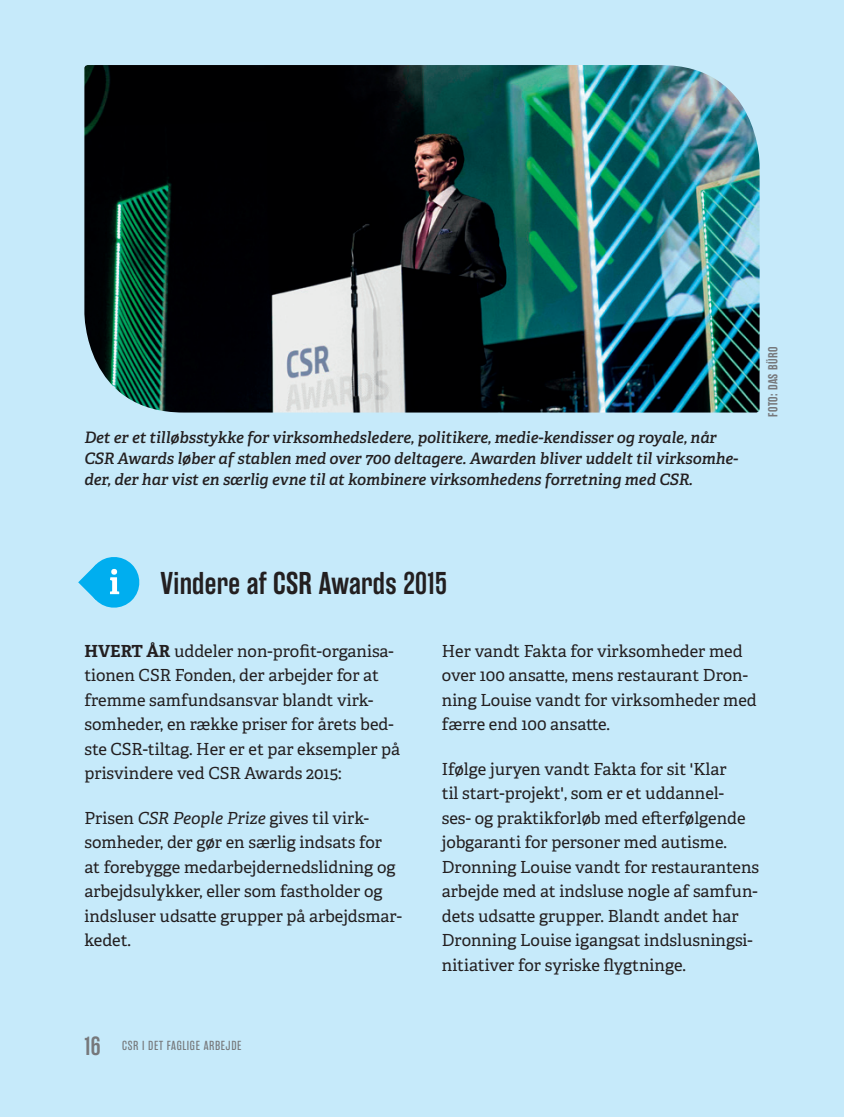
<style>
.page{position:relative;width:844px;height:1117px;background:#fff}
.page>*{position:absolute;margin:0;border:0;box-sizing:border-box;transform-origin:0 0}
.t1{font:600 31.5px "Rama Gothic E";letter-spacing:.01em;color:#231f20}
.t2{font:16.62px/24.5px "Adelle";color:#231f20}
.t3{font:italic 600 15.75px/21px "Adelle";color:#231f20}
.t4{font:13.12px "Rama Gothic E";letter-spacing:.05em;color:#76787b}
.t5{font:600 13.12px "Rama Gothic E";letter-spacing:.03em;color:#76787b}
.s1{font-weight:700}
.s2{font-style:italic}
.s3{font-weight:600;font-size:26.25px}
</style>
<div class="page">
<div style="left:0;top:0;width:843px;height:1116px;background:#c6eafa"></div>
<img style="left:84px;top:65px;width:675px;height:347px">
<svg style="left:78px;top:557px;width:62px;height:51px"></svg>
<p class="t3" style="left:84px;top:427px;width:655px">Det er et tilløbsstykke for virksomhedsledere, politikere, medie-kendisser og royale, når<br>CSR Awards løber af stablen med over 700 deltagere. Awarden bliver uddelt til virksomhe&shy;der, der har vist en særlig evne til at kombinere virksomhedens forretning med CSR.</p>
<p class="t5" style="left:765px;top:416px;width:71px;rotate:-90deg">FOTO: DAS BÜRO</p>
<h1 class="t1" style="left:160px;top:565px;width:288px">Vindere af CSR Awards 2015</h1>
<p class="t2" style="left:84px;top:638px;width:317px"><span class="s1">HVERT ÅR</span> uddeler non-profit-organisa&shy;tionen CSR Fonden, der arbejder for at fremme samfundsansvar blandt virk&shy;somheder, en række priser for årets bed&shy;ste CSR-tiltag. Her er et par eksempler på prisvindere ved CSR Awards 2015:</p>
<p class="t2" style="left:84px;top:805px;width:319px">Prisen <span class="s2">CSR People Prize</span> gives til virk&shy;somheder, der gør en særlig indsats for<br>at forebygge medarbejdernedslidning og arbejdsulykker, eller som fastholder og indsluser udsatte grupper på arbejdsmar&shy;kedet.</p>
<p class="t4" style="left:84px;top:1037px;width:159px"><span class="s3">16</span> CSR I DET FAGLIGE ARBEJDE</p>
<p class="t2" style="left:442px;top:638px;width:316px">Her vandt Fakta for virksomheder med over 100 ansatte, mens restaurant Dron&shy;ning Louise vandt for virksomheder med færre end 100 ansatte.</p>
<p class="t2" style="left:442px;top:756px;width:319px">Ifølge juryen vandt Fakta for sit 'Klar<br>til start-projekt', som er et uddannel-<br>ses- og praktikforløb med efterfølgende jobgaranti for personer med autisme.<br>Dronning Louise vandt for restaurantens arbejde med at indsluse nogle af samfun&shy;dets udsatte grupper. Blandt andet har Dronning Louise igangsat indslusningsi&shy;nitiativer for syriske flygtninge.</p>
</div>
